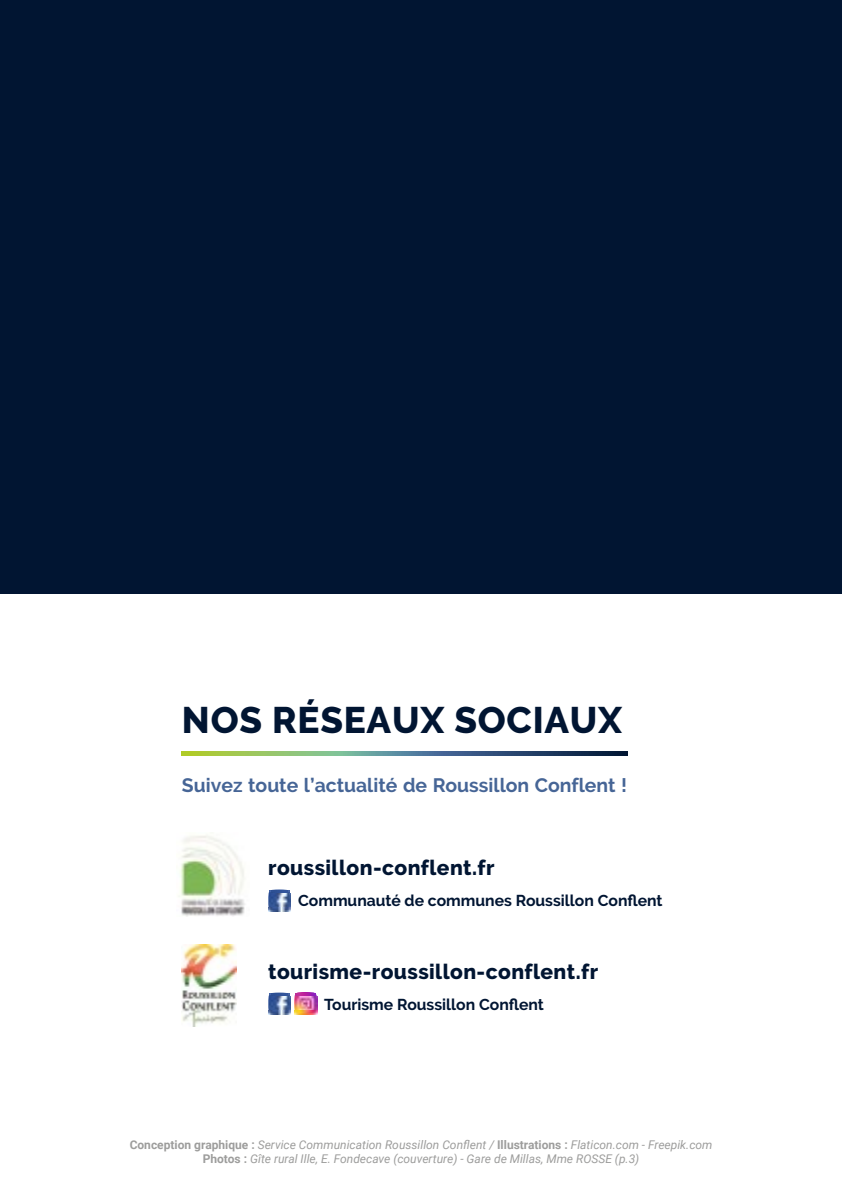
<style>
.page{position:relative;width:842px;height:1191px;background:#fff}
.page>*{position:absolute;margin:0;border:0;box-sizing:border-box;transform-origin:0 0}
.t1{font:800 36.8px "Raleway";letter-spacing:.02em;color:#011532}
.t2{font:800 21px "Raleway";letter-spacing:.02em;color:#011532}
.t3{font:700 19.4px "Raleway";color:#466596}
.t4{font:700 15.8px "Raleway";color:#011532}
.t5{font:italic 12px/14.4px "Roboto";color:#9d9d9c;text-align:center}
.s1{font-weight:700;font-style:normal}
</style>
<div class="page">
<div style="left:0;top:0;width:842px;height:1190px;background:#011532"></div>
<div style="left:0;top:594px;width:842px;height:597px;background:#fff"></div>
<img style="left:272px;top:889px;width:15px;height:1px">
<img style="left:268px;top:890px;width:22px;height:21px">
<img style="left:179px;top:835px;width:66px;height:81px">
<img style="left:181px;top:944px;width:56px;height:82px">
<img style="left:272px;top:992px;width:14px;height:1px">
<img style="left:268px;top:993px;width:22px;height:21px">
<img style="left:294px;top:992px;width:21px;height:22px">
<img style="left:295px;top:993px;width:22px;height:21px">
<svg style="left:182px;top:751px;width:445px;height:4px;background:#5a8270"></svg>
<h1 class="t1" style="left:182px;top:699px;width:442px">NOS RÉSEAUX SOCIAUX</h1>
<h3 class="t3" style="left:182px;top:774px;width:447px">Suivez toute l’actualité de Roussillon Conflent !</h3>
<h2 class="t2" style="left:268px;top:856px;width:228px">roussillon-conflent.fr</h2>
<h3 class="t4" style="left:298px;top:891px;width:366px">Communauté de communes Roussillon Conflent</h3>
<h2 class="t2" style="left:268px;top:960px;width:331px">tourisme-roussillon-conflent.fr</h2>
<h3 class="t4" style="left:324px;top:995px;width:221px">Tourisme Roussillon Conflent</h3>
<p class="t5" style="left:130px;top:1137px;width:584px"><span class="s1">Conception graphique :</span> Service Communication Roussillon Conflent / <span class="s1">Illustrations :</span> Flaticon.com - Freepik.com<br><span class="s1">Photos :</span> Gîte rural Ille, E. Fondecave (couverture) - Gare de Millas, Mme ROSSE (p.3)</p>
</div>
